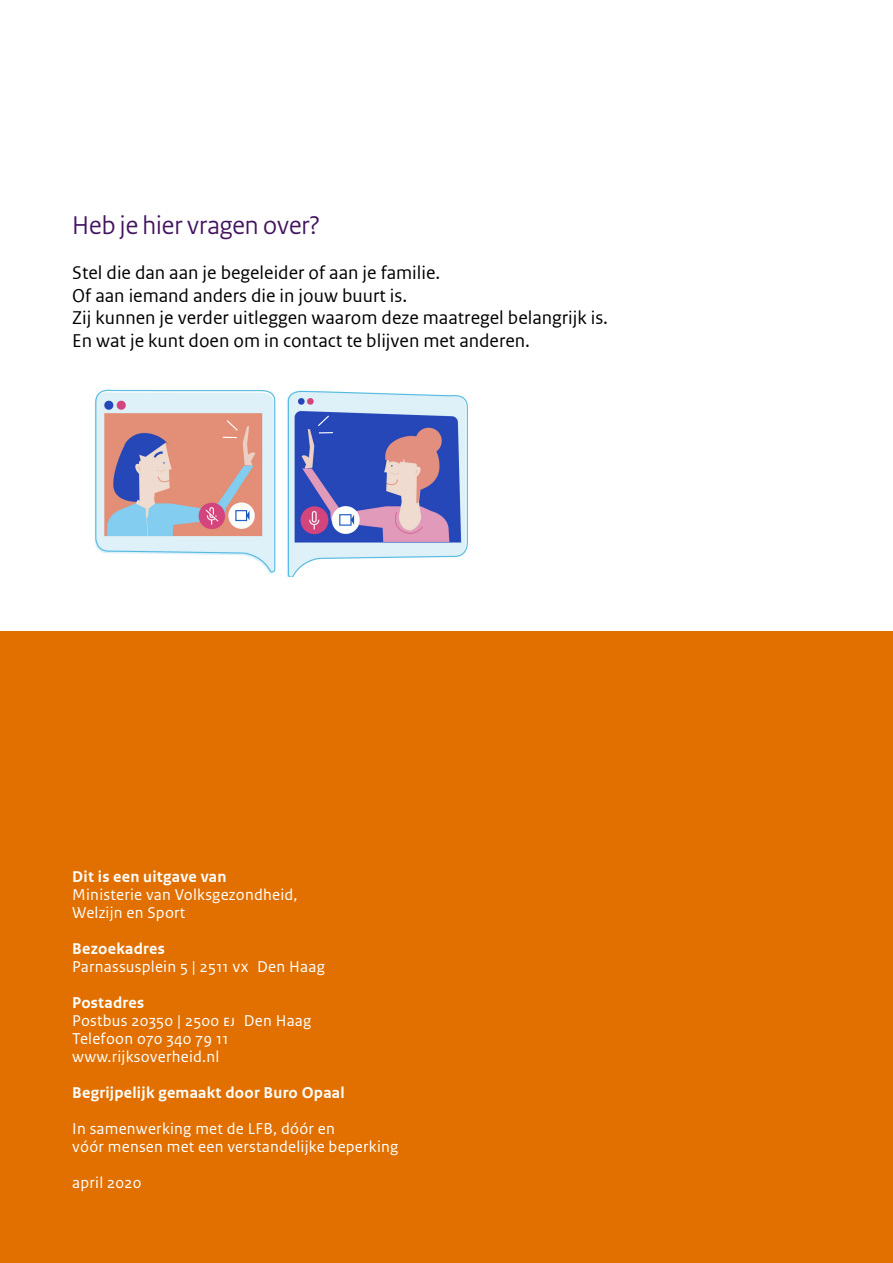
<style>
.page{position:relative;width:893px;height:1263px;background:#fff}
.page>*{position:absolute;margin:0;border:0;box-sizing:border-box;transform-origin:0 0}
.vws_07_-_Tussenkop_e{font:27px "Rijksoverheid Sans Heading";color:#42145f}
.vws_11_-_Plat{font:19.5px "Rijksoverheid Sans Web Text";color:#000}
.vws_05_-_Colofon_pla{font:16.5px/18px "Rijksoverheid Sans Text";letter-spacing:.015em;color:#fff}
.vws_04_-_Colofon_kop{font:700 16.5px "Rijksoverheid Sans Web Text";letter-spacing:.015em;color:#fff}
</style>
<div class="page">
<div style="left:0;top:631px;width:893px;height:632px;background:#e17000"></div>
<img style="left:94px;top:389px;width:374px;height:187px">
<h1 class="vws_07_-_Tussenkop_e" style="left:72px;top:210px;width:249px">Heb je hier vragen over?</h1>
<p class="vws_11_-_Plat" style="left:72px;top:261px;width:370px">Stel die dan aan je begeleider of aan je familie.</p>
<p class="vws_11_-_Plat" style="left:72px;top:284px;width:336px">Of aan iemand anders die in jouw buurt is.</p>
<p class="vws_11_-_Plat" style="left:72px;top:306px;width:537px">Zij kunnen je verder uitleggen waarom deze maatregel belangrijk is.</p>
<p class="vws_11_-_Plat" style="left:72px;top:329px;width:459px">En wat je kunt doen om in contact te blijven met anderen.</p>
<h4 class="vws_04_-_Colofon_kop" style="left:72px;top:867px;width:156px">Dit is een uitgave van</h4>
<p class="vws_05_-_Colofon_pla" style="left:72px;top:886px;width:227px">Ministerie van Volksgezondheid,</p>
<p class="vws_05_-_Colofon_pla" style="left:72px;top:904px;width:115px">Welzijn en Sport</p>
<h4 class="vws_04_-_Colofon_kop" style="left:72px;top:939px;width:94px">Bezoekadres</h4>
<p class="vws_05_-_Colofon_pla" style="left:72px;top:958px;width:254px">Parnassusplein 5 | 2511 vx Den Haag</p>
<h4 class="vws_04_-_Colofon_kop" style="left:72px;top:993px;width:73px">Postadres</h4>
<p class="vws_05_-_Colofon_pla" style="left:72px;top:1012px;width:241px">Postbus 20350 | 2500 ej Den Haag</p>
<p class="vws_05_-_Colofon_pla" style="left:72px;top:1030px;width:158px">Telefoon 070 340 79 11</p>
<p class="vws_05_-_Colofon_pla" style="left:72px;top:1048px;width:149px">www.rijksoverheid.nl</p>
<h4 class="vws_04_-_Colofon_kop" style="left:72px;top:1083px;width:274px">Begrijpelijk gemaakt door Buro Opaal</h4>
<p class="vws_05_-_Colofon_pla" style="left:72px;top:1120px;width:328px">In samenwerking met de LFB, dóór en<br>vóór mensen met een verstandelijke beperking</p>
<p class="vws_05_-_Colofon_pla" style="left:72px;top:1174px;width:71px">april 2020</p>
</div>
